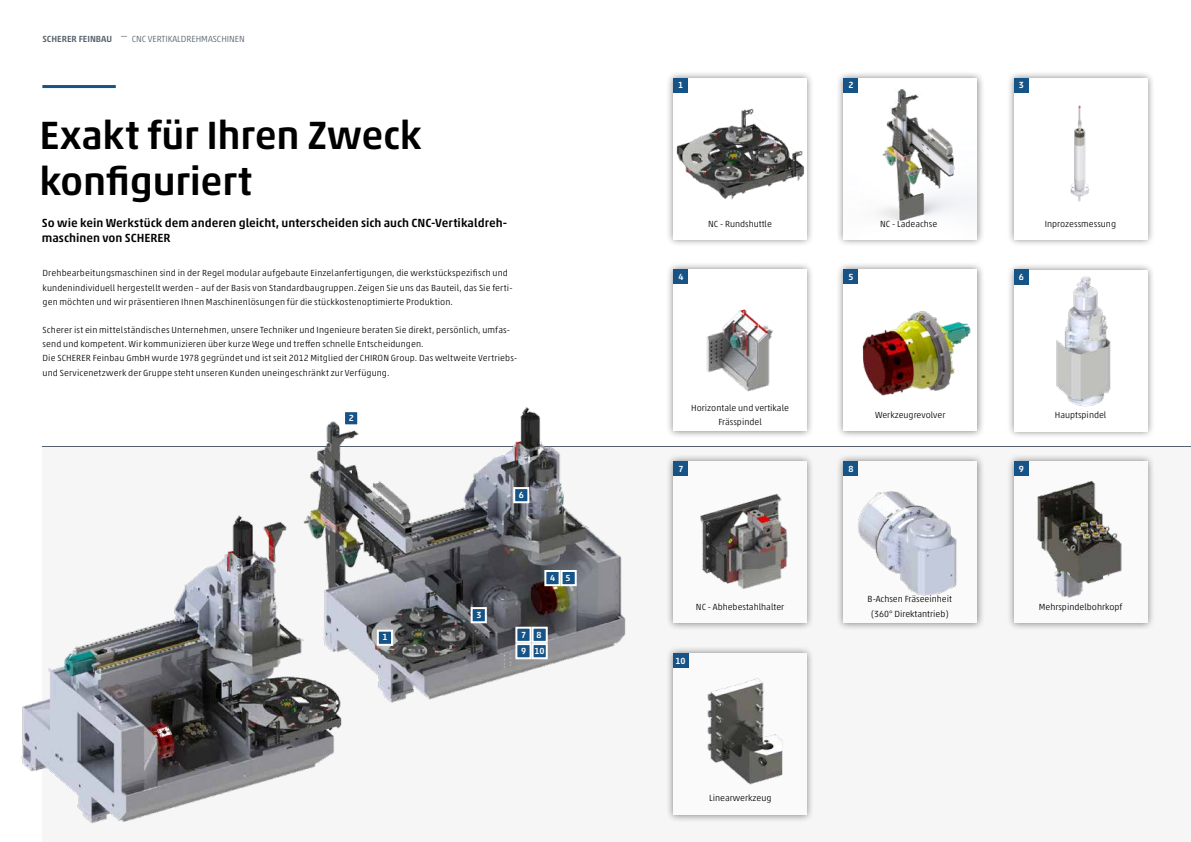
<style>
.page{position:relative;width:1191px;height:842px;background:#fff}
.page>*{position:absolute;margin:0;border:0;box-sizing:border-box;transform-origin:0 0}
.t1{font:500 40px/46px "Akko W1 G";letter-spacing:-.01em;color:#000}
.t2{font:500 12px/15px "Akko W1 G";color:#000}
.t3{font:500 12px "Akko W1 G";color:#54616c}
.t4{font:300 9px/14.2px "Akko W1 G";letter-spacing:.01em;color:#000}
.t5{font:300 9px "Akko W1 G";color:#54616c}
.t6{font:500 9px/16.4px "Akko W1 G";color:#fff}
.t7{font:500 9px "Akko W1 G";color:#54616c}
</style>
<div class="page">
<div style="left:43px;top:446px;width:1148px;height:396px;background:#f6f6f7"></div>
<img style="left:211px;top:407px;width:571px;height:275px">
<img style="left:21px;top:502px;width:469px;height:322px">
<div style="left:470px;top:607px;width:17px;height:16px;background:#165386;border:2px solid #fff"></div>
<div style="left:343px;top:410px;width:16px;height:16px;background:#165386;border:2px solid #fff"></div>
<div style="left:544px;top:570px;width:16px;height:16px;background:#165386;border:2px solid #fff"></div>
<div style="left:560px;top:570px;width:17px;height:16px;background:#165386;border:2px solid #fff"></div>
<div style="left:513px;top:487px;width:16px;height:16px;background:#165386;border:2px solid #fff"></div>
<div style="left:515px;top:627px;width:16px;height:16px;background:#165386;border:2px solid #fff"></div>
<div style="left:531px;top:627px;width:17px;height:16px;background:#165386;border:2px solid #fff"></div>
<div style="left:515px;top:643px;width:16px;height:16px;background:#165386;border:2px solid #fff"></div>
<div style="left:531px;top:643px;width:17px;height:16px;background:#165386;border:2px solid #fff"></div>
<div style="left:377px;top:630px;width:16px;height:16px;background:#165386;border:2px solid #fff"></div>
<svg style="left:666px;top:264px;width:146px;height:175px"></svg>
<img style="left:673px;top:270px;width:134px;height:161px">
<svg style="left:838px;top:264px;width:145px;height:172px"></svg>
<div style="left:844px;top:270px;width:133px;height:161px;background:#fff"></div>
<img style="left:843px;top:284px;width:128px;height:133px">
<svg style="left:838px;top:73px;width:145px;height:171px"></svg>
<img style="left:843px;top:78px;width:134px;height:161px">
<svg style="left:1009px;top:456px;width:144px;height:172px"></svg>
<img style="left:1013px;top:462px;width:134px;height:161px">
<svg style="left:668px;top:73px;width:144px;height:171px"></svg>
<div style="left:673px;top:78px;width:133px;height:161px;background:#fff"></div>
<img style="left:673px;top:86px;width:134px;height:135px">
<svg style="left:1009px;top:265px;width:144px;height:171px"></svg>
<img style="left:1013px;top:270px;width:134px;height:161px">
<svg style="left:666px;top:646px;width:146px;height:174px"></svg>
<img style="left:673px;top:654px;width:134px;height:161px">
<svg style="left:1009px;top:73px;width:144px;height:171px"></svg>
<img style="left:1013px;top:78px;width:134px;height:161px">
<svg style="left:666px;top:454px;width:146px;height:177px"></svg>
<img style="left:673px;top:462px;width:134px;height:161px">
<svg style="left:838px;top:456px;width:145px;height:172px"></svg>
<div style="left:844px;top:462px;width:133px;height:161px;background:#fff"></div>
<img style="left:843px;top:471px;width:114px;height:147px">
<div style="left:673px;top:78px;width:14px;height:14px;background:#165386"></div>
<div style="left:844px;top:78px;width:14px;height:14px;background:#165386"></div>
<div style="left:1014px;top:78px;width:14px;height:14px;background:#165386"></div>
<div style="left:674px;top:270px;width:14px;height:14px;background:#165386"></div>
<div style="left:844px;top:270px;width:14px;height:14px;background:#165386"></div>
<div style="left:1014px;top:270px;width:14px;height:14px;background:#165386"></div>
<div style="left:844px;top:462px;width:14px;height:14px;background:#165386"></div>
<div style="left:674px;top:654px;width:14px;height:14px;background:#165386"></div>
<div style="left:673px;top:654px;width:14px;height:14px;background:#165386"></div>
<div style="left:674px;top:462px;width:14px;height:14px;background:#165386"></div>
<div style="left:1014px;top:462px;width:14px;height:14px;background:#165386"></div>
<hr style="left:42px;top:85px;width:74px;height:3px;background:#165386">
<p class="t7" style="left:43px;top:33px;width:71px">SCHERER FEINBAU</p>
<h2 class="t3" style="left:121px;top:22px;width:7px">_</h2>
<p class="t5" style="left:132px;top:33px;width:115px">CNC VERTIKALDREHMASCHINEN</p>
<h1 class="t1" style="left:39px;top:109px;width:383px">Exakt für Ihren Zweck konfiguriert</h1>
<h2 class="t2" style="left:42px;top:214px;width:467px">So wie kein Werkstück dem anderen gleicht, unterscheiden sich auch CNC-Vertikaldreh&shy;maschinen von SCHERER</h2>
<p class="t4" style="left:43px;top:266px;width:472px">Drehbearbeitungsmaschinen sind in der Regel modular aufgebaute Einzelanfertigungen, die werkstückspezifisch und kundenindividuell hergestellt werden – auf der Basis von Standardbaugruppen. Zeigen Sie uns das Bauteil, das Sie ferti&shy;gen möchten und wir präsentieren Ihnen Maschinenlösungen für die stückkostenoptimierte Produktion.</p>
<p class="t4" style="left:43px;top:322px;width:476px">Scherer ist ein mittelständisches Unternehmen, unsere Techniker und Ingenieure beraten Sie direkt, persönlich, umfas&shy;send und kompetent. Wir kommunizieren über kurze Wege und treffen schnelle Entscheidungen.<br>Die SCHERER Feinbau GmbH wurde 1978 gegründet und ist seit 2012 Mitglied der CHIRON Group. Das weltweite Vertriebs&shy;und Servicenetzwerk der Gruppe steht unseren Kunden uneingeschränkt zur Verfügung.</p>
<p class="t6" style="left:349px;top:409px;width:7px">2</p>
<p class="t6" style="left:382px;top:628px;width:7px">1</p>
<p class="t6" style="left:476px;top:606px;width:7px">3</p>
<p class="t6" style="left:519px;top:486px;width:7px">6</p>
<p class="t6" style="left:550px;top:569px;width:22px">4 5</p>
<p class="t6" style="left:521px;top:625px;width:25px">7 8<br>9 10</p>
<p class="t6" style="left:678px;top:76px;width:7px">1</p>
<p class="t6" style="left:848px;top:76px;width:7px">2</p>
<p class="t6" style="left:1018px;top:76px;width:7px">3</p>
<p class="t4" style="left:708px;top:216px;width:65px">NC - Rundshuttle</p>
<p class="t4" style="left:880px;top:216px;width:59px">NC - Ladeachse</p>
<p class="t4" style="left:1044px;top:216px;width:73px">Inprozessmessung</p>
<p class="t6" style="left:678px;top:268px;width:7px">4</p>
<p class="t6" style="left:848px;top:268px;width:7px">5</p>
<p class="t6" style="left:1018px;top:268px;width:7px">6</p>
<p class="t4" style="left:691px;top:400px;width:99px;text-align:center">Horizontale und vertikale<br>Frässpindel</p>
<p class="t4" style="left:875px;top:407px;width:72px">Werkzeugrevolver</p>
<p class="t4" style="left:1054px;top:407px;width:53px">Hauptspindel</p>
<p class="t6" style="left:678px;top:460px;width:7px">7</p>
<p class="t6" style="left:1018px;top:460px;width:7px">9</p>
<p class="t6" style="left:848px;top:460px;width:7px">8</p>
<p class="t4" style="left:696px;top:599px;width:90px">NC - Abhebestahlhalter</p>
<p class="t4" style="left:867px;top:592px;width:86px;text-align:center">B-Achsen Fräseeinheit (360° Direktantrieb)</p>
<p class="t4" style="left:1038px;top:599px;width:85px">Mehrspindelbohrkopf</p>
<p class="t6" style="left:675px;top:652px;width:12px">1 06</p>
<p class="t4" style="left:709px;top:790px;width:64px">Linearwerkzeug</p>
</div>
